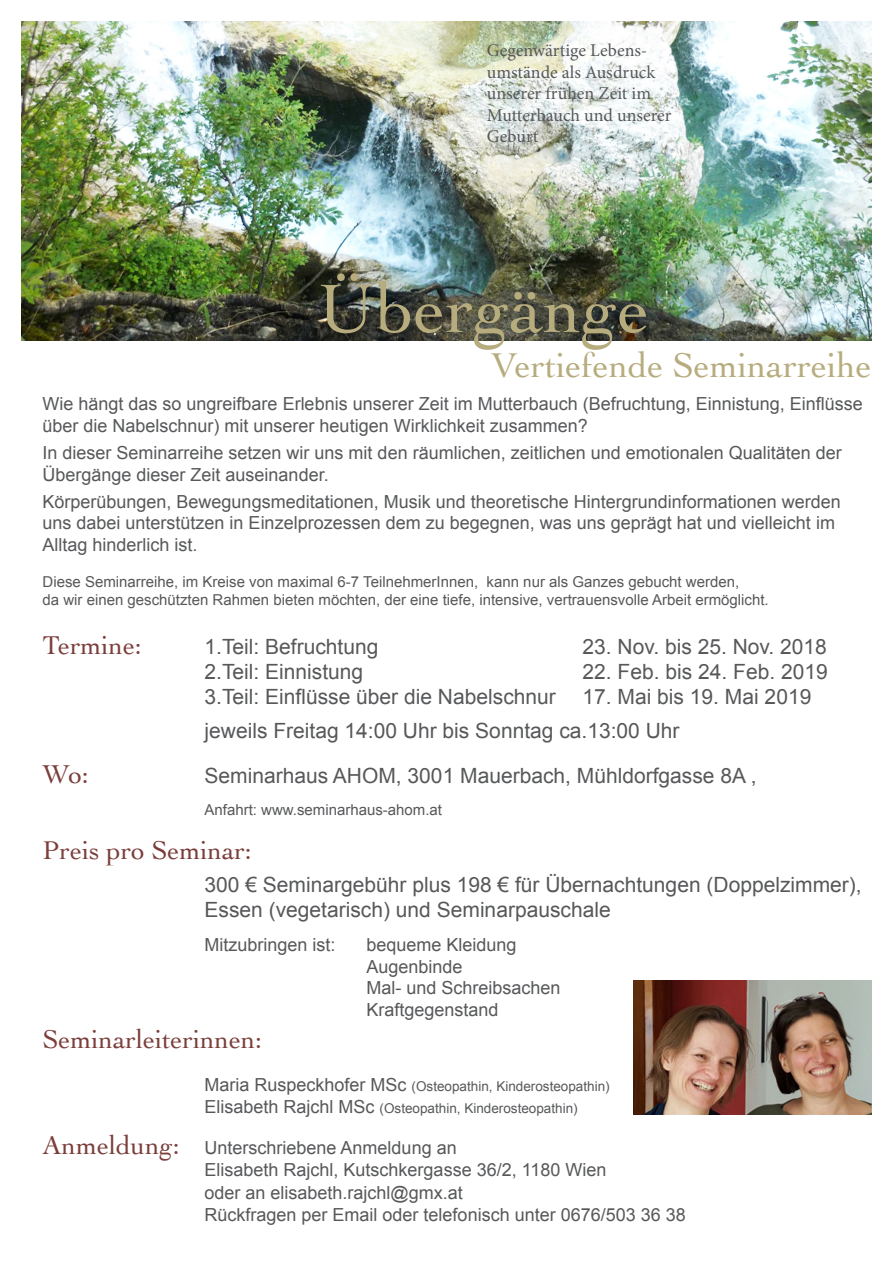
<style>
.page{position:relative;width:893px;height:1263px;background:#fff}
.page>*{position:absolute;margin:0;border:0;box-sizing:border-box;transform-origin:0 0}
.t1{font:72px "Cochin";color:#b7ac7e}
.t2{font:36px "Cochin";color:#b7ac7e}
.t3{font:27px "Cochin";color:#7b3e3b}
.t4{font:21px/34.2px "Arial";color:#57585a}
.t5{font:18px/21.6px "Arial";color:#57585a}
.t6{font:18px/21.6px "Minion Pro";color:#57585a}
.t7{font:15px/18px "Arial";color:#57585a}
.t8{font:13.5px/21.6px "Arial";color:#57585a}
.s1{font-size:18px}
.s2{font-family:"Cochin";font-size:27px;color:#7b3e3b}
</style>
<div class="page">
<img style="left:21px;top:21px;width:851px;height:319px">
<img style="left:634px;top:980px;width:238px;height:134px">
<p class="t6" style="left:487px;top:39px;width:186px">Gegenwärtige Lebens&shy;umstände als Ausdruck unserer frühen Zeit im<br>Mutterbauch und unserer<br>Geburt</p>
<h1 class="t1" style="left:318px;top:260px;width:333px">Übergänge</h1>
<h2 class="t2" style="left:492px;top:341px;width:382px">Vertiefende Seminarreihe</h2>
<p class="t5" style="left:43px;top:393px;width:822px">Wie hängt das so ungreifbare Erlebnis unserer Zeit im Mutterbauch (Befruchtung, Einnistung, Einflüsse über die Nabelschnur) mit unserer heutigen Wirklichkeit zusammen?</p>
<p class="t5" style="left:43px;top:442px;width:801px">In dieser Seminarreihe setzen wir uns mit den räumlichen, zeitlichen und emotionalen Qualitäten der<br>Übergänge dieser Zeit auseinander.</p>
<p class="t5" style="left:43px;top:491px;width:800px">Körperübungen, Bewegungsmeditationen, Musik und theoretische Hintergrundinformationen werden uns dabei unterstützen in Einzelprozessen dem zu begegnen, was uns geprägt hat und vielleicht im<br>Alltag hinderlich ist.</p>
<p class="t7" style="left:43px;top:573px;width:728px">Diese Seminarreihe, im Kreise von maximal 6-7 TeilnehmerInnen, kann nur als Ganzes gebucht werden,<br>da wir einen geschützten Rahmen bieten möchten, der eine tiefe, intensive, vertrauensvolle Arbeit ermöglicht.</p>
<h3 class="t3" style="left:43px;top:626px;width:101px">Termine:</h3>
<p class="t4" style="left:205px;top:629px;width:175px">1.Teil: Befruchtung</p>
<p class="t4" style="left:583px;top:629px;width:246px">23. Nov. bis 25. Nov. 2018</p>
<p class="t4" style="left:205px;top:654px;width:160px">2.Teil: Einnistung</p>
<p class="t4" style="left:583px;top:654px;width:247px">22. Feb. bis 24. Feb. 2019</p>
<p class="t4" style="left:205px;top:680px;width:353px">3.Teil: Einflüsse über die Nabelschnur</p>
<p class="t4" style="left:205px;top:680px;width:608px;text-indent:378px">17. Mai bis 19. Mai 2019 jeweils Freitag 14:00 Uhr bis Sonntag ca.13:00 Uhr</p>
<h3 class="t3" style="left:43px;top:755px;width:48px">Wo:</h3>
<p class="t4" style="left:205px;top:758px;width:554px">Seminarhaus AHOM, 3001 Mauerbach, Mühldorfgasse 8A ,</p>
<p class="t7" style="left:205px;top:801px;width:239px">Anfahrt: www.seminarhaus-ahom.at</p>
<h3 class="t3" style="left:43px;top:832px;width:211px">Preis pro Seminar:</h3>
<p class="t4" style="left:205px;top:872px;width:659px;line-height:25.2px">300 € Seminargebühr plus 198 € für Übernachtungen (Doppelzimmer),<br>Essen (vegetarisch) und Seminarpauschale</p>
<p class="t5" style="left:205px;top:934px;width:133px">Mitzubringen ist:</p>
<p class="t5" style="left:367px;top:934px;width:196px">bequeme Kleidung<br>Augenbinde<br>Mal- und Schreibsachen<br>Kraftgegenstand</p>
<h3 class="t3" style="left:43px;top:1021px;width:221px">Seminarleiterinnen:</h3>
<p class="t8" style="left:205px;top:1076px;width:407px"><span class="s1">Maria Ruspeckhofer MSc</span> (Osteopathin, Kinderosteopathin)<br><span class="s1">Elisabeth Rajchl MSc</span> (Osteopathin, Kinderosteopathin)</p>
<p class="t5" style="left:205px;top:1136px;width:483px;line-height:22.5px;text-indent:-162px"><span class="s2">Anmeldung:</span> Unterschriebene Anmeldung an<br>Elisabeth Rajchl, Kutschkergasse 36/2, 1180 Wien<br>oder an elisabeth.rajchl@gmx.at<br>Rückfragen per Email oder telefonisch unter 0676/503 36 38</p>
</div>
